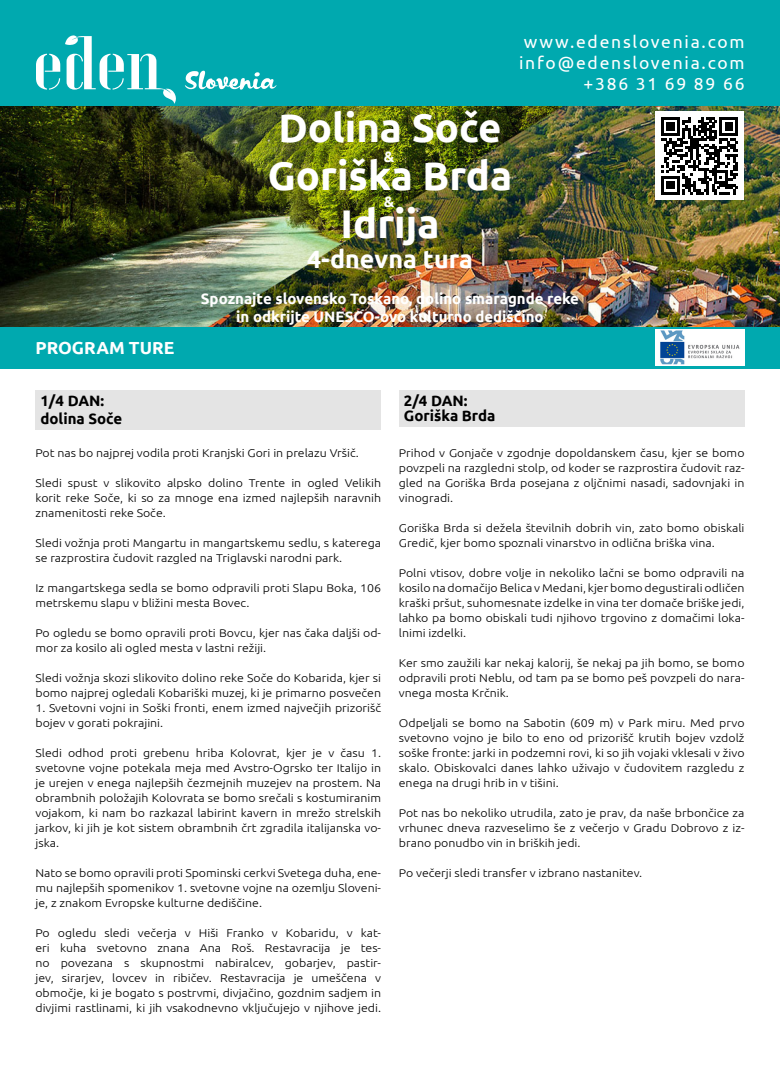
<style>
.page{position:relative;width:780px;height:1088px;background:#fff}
.page>*{position:absolute;margin:0;border:0;box-sizing:border-box;transform-origin:0 0}
.t1{font:700 40px/48px "Ubuntu";color:#fff;text-align:center}
.t2{font:700 25px "Ubuntu";color:#fff}
.t3{font:17.5px/21px "Ubuntu";letter-spacing:.1em;color:#fff;text-align:right}
.t4{font:700 17.5px "Ubuntu";color:#fff}
.t5{font:700 15px/18px "Ubuntu";color:#fff;text-align:center}
.t6{font:700 15px/18px "Ubuntu";color:#000}
.t7{font:300 11.25px/15px "Ubuntu";color:#000;text-align:justify;scale:1.1 1}
</style>
<div class="page">
<div style="left:0;top:0;width:780px;height:106px;background:#00a9af"></div>
<svg style="left:185px;top:71px;width:91px;height:19px"></svg>
<svg style="left:36px;top:35px;width:140px;height:69px"></svg>
<div style="left:0;top:326px;width:780px;height:43px;background:#00a9af"></div>
<img style="left:655px;top:330px;width:89px;height:35px">
<img style="left:0;top:106px;width:780px;height:220px">
<div style="left:35px;top:390px;width:346px;height:39px;background:#e4e4e4"></div>
<div style="left:399px;top:390px;width:345px;height:36px;background:#e4e4e4"></div>
<div style="left:655px;top:112px;width:89px;height:88px;background:#fff"></div>
<svg style="left:661px;top:117px;width:77px;height:77px"></svg>
<p class="t3" style="left:519px;top:31px;width:227px">www.edenslovenia.com info@edenslovenia.com +386 31 69 89 66</p>
<p class="t4" style="left:35px;top:337px;width:140px">PROGRAM TURE</p>
<p class="t1" style="left:268px;top:103px;width:246px">Dolina Soče<br>Goriška Brda<br>Idrija</p>
<p class="t2" style="left:307px;top:244px;width:167px">4-dnevna tura</p>
<p class="t5" style="left:201px;top:289px;width:379px">Spoznajte slovensko Toskano, dolino smaragnde reke in odkrijte UNESCO-ovo kulturno dediščino</p>
<p class="t5" style="left:384px;top:147px;width:12px">&amp;</p>
<p class="t5" style="left:384px;top:192px;width:12px">&amp;</p>
<p class="t6" style="left:40px;top:392px;width:83px">1/4 DAN: dolina Soče</p>
<p class="t7" style="left:35px;top:445px;width:295px">Pot nas bo najprej vodila proti Kranjski Gori in prelazu Vršič.</p>
<p class="t7" style="left:35px;top:475px;width:316px">Sledi spust v slikovito alpsko dolino Trente in ogled Velikih korit reke Soče, ki so za mnoge ena izmed najlepših naravnih znamenitosti reke Soče.</p>
<p class="t7" style="left:35px;top:535px;width:316px">Sledi vožnja proti Mangartu in mangartskemu sedlu, s katerega se razprostira čudovit razgled na Triglavski narodni park.</p>
<p class="t7" style="left:35px;top:580px;width:316px">Iz mangartskega sedla se bomo odpravili proti Slapu Boka, 106 metrskemu slapu v bližini mesta Bovec.</p>
<p class="t7" style="left:35px;top:625px;width:316px">Po ogledu se bomo opravili proti Bovcu, kjer nas čaka daljši od&shy;mor za kosilo ali ogled mesta v lastni režiji.</p>
<p class="t7" style="left:35px;top:670px;width:316px">Sledi vožnja skozi slikovito dolino reke Soče do Kobarida, kjer si bomo najprej ogledali Kobariški muzej, ki je primarno posvečen</p>
<p class="t7" style="left:35px;top:700px;width:316px">1. Svetovni vojni in Soški fronti, enem izmed največjih prizorišč bojev v gorati pokrajini.</p>
<p class="t7" style="left:35px;top:745px;width:316px">Sledi odhod proti grebenu hriba Kolovrat, kjer je v času 1. svetovne vojne potekala meja med Avstro-Ogrsko ter Italijo in je urejen v enega najlepših čezmejnih muzejev na prostem. Na obrambnih položajih Kolovrata se bomo srečali s kostumiranim vojakom, ki nam bo razkazal labirint kavern in mrežo strelskih jarkov, ki jih je kot sistem obrambnih črt zgradila italijanska vo&shy;jska.</p>
<p class="t7" style="left:35px;top:865px;width:316px">Nato se bomo opravili proti Spominski cerkvi Svetega duha, ene&shy;mu najlepših spomenikov 1. svetovne vojne na ozemlju Sloveni&shy;je, z znakom Evropske kulturne dediščine.</p>
<p class="t7" style="left:35px;top:925px;width:316px">Po ogledu sledi večerja v Hiši Franko v Kobaridu, v kat&shy;eri kuha svetovno znana Ana Roš. Restavracija je tes&shy;no povezana s skupnostmi nabiralcev, gobarjev, pastir&shy;jev, sirarjev, lovcev in ribičev. Restavracija je umeščena v območje, ki je bogato s postrvmi, divjačino, gozdnim sadjem in divjimi rastlinami, ki jih vsakodnevno vključujejo v njihove jedi.</p>
<p class="t6" style="left:404px;top:393px;width:93px;line-height:15px">2/4 DAN:<br>Goriška Brda</p>
<p class="t7" style="left:399px;top:445px;width:316px">Prihod v Gonjače v zgodnje dopoldanskem času, kjer se bomo povzpeli na razgledni stolp, od koder se razprostira čudovit raz&shy;gled na Goriška Brda posejana z oljčnimi nasadi, sadovnjaki in vinogradi.</p>
<p class="t7" style="left:399px;top:520px;width:316px">Goriška Brda si dežela številnih dobrih vin, zato bomo obiskali<br>Gredič, kjer bomo spoznali vinarstvo in odlična briška vina.</p>
<p class="t7" style="left:399px;top:565px;width:316px">Polni vtisov, dobre volje in nekoliko lačni se bomo odpravili na kosilo na domačijo Belica v Medani, kjer bomo degustirali odličen kraški pršut, suhomesnate izdelke in vina ter domače briške jedi, lahko pa bomo obiskali tudi njihovo trgovino z domačimi loka&shy;lnimi izdelki.</p>
<p class="t7" style="left:399px;top:655px;width:316px">Ker smo zaužili kar nekaj kalorij, še nekaj pa jih bomo, se bomo odpravili proti Neblu, od tam pa se bomo peš povzpeli do nara&shy;vnega mosta Krčnik.</p>
<p class="t7" style="left:399px;top:715px;width:316px">Odpeljali se bomo na Sabotin (609 m) v Park miru. Med prvo svetovno vojno je bilo to eno od prizorišč krutih bojev vzdolž soške fronte: jarki in podzemni rovi, ki so jih vojaki vklesali v živo skalo. Obiskovalci danes lahko uživajo v čudovitem razgledu z enega na drugi hrib in v tišini.</p>
<p class="t7" style="left:399px;top:805px;width:316px">Pot nas bo nekoliko utrudila, zato je prav, da naše brbončice za vrhunec dneva razveselimo še z večerjo v Gradu Dobrovo z iz&shy;brano ponudbo vin in briških jedi.</p>
<p class="t7" style="left:399px;top:865px;width:223px">Po večerji sledi transfer v izbrano nastanitev.</p>
</div>
